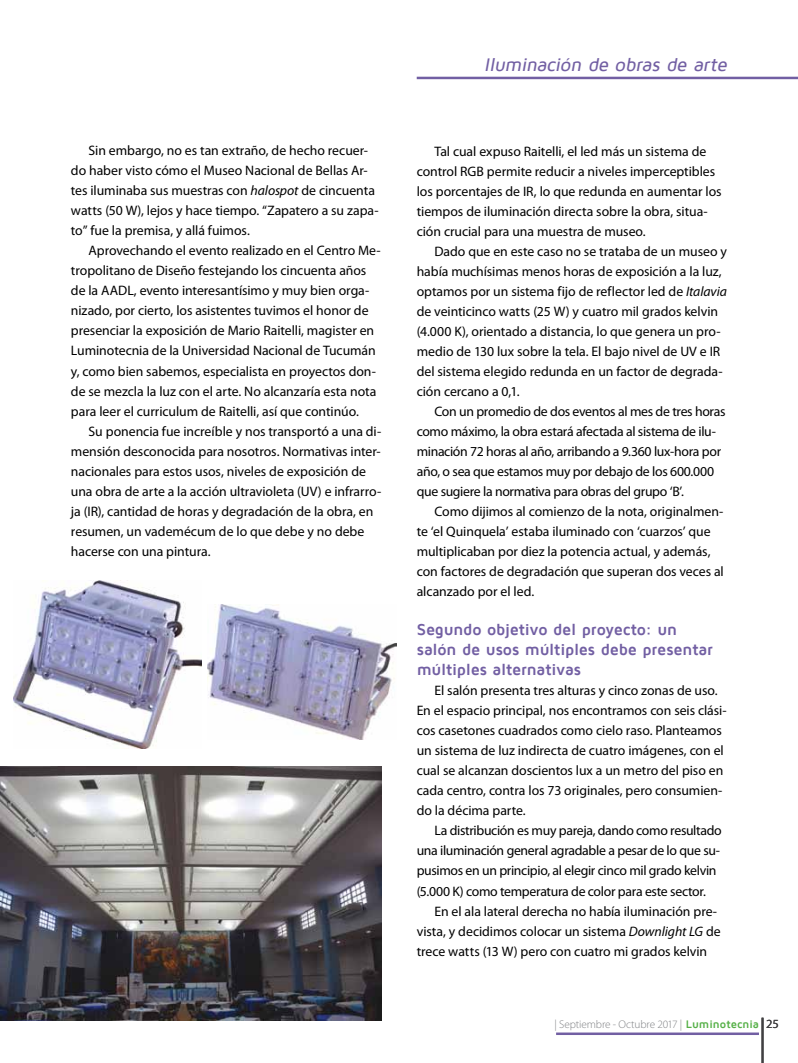
<style>
.page{position:relative;width:798px;height:1063px;background:#fff}
.page>*{position:absolute;margin:0;border:0;box-sizing:border-box;transform-origin:0 0}
.t1{font:italic 500 18.75px "Maven Pro";color:#725fa3}
.t2{font:700 16.25px/20px "Maven Pro";letter-spacing:-.015em;color:#725fa3}
.t3{font:13.75px/20px "Myriad Pro";letter-spacing:-.005em;color:#000}
.t4{font:13.75px/20px "Myriad Pro";letter-spacing:-.025em;color:#000}
.t5{font:300 11.25px "Myriad Pro";letter-spacing:-.01em;color:#808285}
.s1{font-style:italic}
.s2{font-family:"Maven Pro";font-weight:700;color:#55b047}
.s3{font-weight:400;font-size:12.5px;color:#414042}
</style>
<div class="page">
<hr style="left:761px;top:1018px;width:2px;height:45px;background:#414042">
<hr style="left:416px;top:77px;width:381px;height:2px;background:#725fa3">
<hr style="left:556px;top:1033px;width:202px;height:2px;background:#725fa3">
<img style="left:0;top:767px;width:381px;height:253px">
<img style="left:13px;top:580px;width:188px;height:168px">
<img style="left:208px;top:605px;width:188px;height:135px">
<p class="t3" style="left:71px;top:141px;width:309px;text-indent:18px">Sin embargo, no es tan extraño, de hecho recuer&shy;do haber visto cómo el Museo Nacional de Bellas Ar&shy;tes iluminaba sus muestras con <span class="s1">halospot</span> de cincuenta watts (50 W), lejos y hace tiempo. “Zapatero a su zapa&shy;to” fue la premisa, y allá fuimos.</p>
<p class="t3" style="left:71px;top:241px;width:311px;text-indent:18px">Aprovechando el evento realizado en el Centro Me&shy;tropolitano de Diseño festejando los cincuenta años de la AADL, evento interesantísimo y muy bien orga&shy;nizado, por cierto, los asistentes tuvimos el honor de presenciar la exposición de Mario Raitelli, magister en Luminotecnia de la Universidad Nacional de Tucumán y, como bien sabemos, especialista en proyectos don&shy;de se mezcla la luz con el arte. No alcanzaría esta nota para leer el curriculum de Raitelli, así que continúo.</p>
<p class="t3" style="left:71px;top:421px;width:312px;text-indent:18px">Su ponencia fue increíble y nos transportó a una di&shy;mensión desconocida para nosotros. Normativas inter&shy;nacionales para estos usos, niveles de exposición de una obra de arte a la acción ultravioleta (UV) e infrarro&shy;ja (IR), cantidad de horas y degradación de la obra, en resumen, un vademécum de lo que debe y no debe hacerse con una pintura.</p>
<h1 class="t1" style="left:484px;top:55px;width:248px">Iluminación de obras de arte</h1>
<p class="t3" style="left:416px;top:141px;width:306px;text-indent:18px">Tal cual expuso Raitelli, el led más un sistema de control RGB permite reducir a niveles imperceptibles los porcentajes de IR, lo que redunda en aumentar los tiempos de iluminación directa sobre la obra, situa&shy;ción crucial para una muestra de museo.</p>
<p class="t3" style="left:416px;top:241px;width:312px;text-indent:18px">Dado que en este caso no se trataba de un museo y había muchísimas menos horas de exposición a la luz, optamos por un sistema fijo de reflector led de <span class="s1">Italavia </span>de veinticinco watts (25 W) y cuatro mil grados kelvin (4.000 K), orientado a distancia, lo que genera un pro&shy;medio de 130 lux sobre la tela. El bajo nivel de UV e IR del sistema elegido redunda en un factor de degrada&shy;ción cercano a 0,1.</p>
<p class="t3" style="left:416px;top:401px;width:310px;text-indent:18px">Con un promedio de dos eventos al mes de tres horas como máximo, la obra estará afectada al sistema de ilu&shy;minación 72 horas al año, arribando a 9.360 lux-hora por año, o sea que estamos muy por debajo de los 600.000 que sugiere la normativa para obras del grupo ‘B’.</p>
<p class="t3" style="left:416px;top:501px;width:308px;text-indent:18px">Como dijimos al comienzo de la nota, originalmen&shy;te ‘el Quinquela’ estaba iluminado con ‘cuarzos’ que multiplicaban por diez la potencia actual, y además, con factores de degradación que superan dos veces al alcanzado por el led.</p>
<p class="t2" style="left:416px;top:620px;width:298px">Segundo objetivo del proyecto: un salón de usos múltiples debe presentar múltiples alternativas</p>
<p class="t3" style="left:416px;top:681px;width:311px;text-indent:18px">El salón presenta tres alturas y cinco zonas de uso.<br>En el espacio principal, nos encontramos con seis clási&shy;cos casetones cuadrados como cielo raso. Planteamos un sistema de luz indirecta de cuatro imágenes, con el cual se alcanzan doscientos lux a un metro del piso en cada centro, contra los 73 originales, pero consumien&shy;do la décima parte.</p>
<p class="t4" style="left:416px;top:821px;width:306px;text-indent:18px">La distribución es muy pareja, dando como resultado una iluminación general agradable a pesar de lo que su&shy;pusimos en un principio, al elegir cinco mil grado kelvin (5.000 K) como temperatura de color para este sector.</p>
<p class="t3" style="left:416px;top:901px;width:305px;text-indent:18px">En el ala lateral derecha no había iluminación pre&shy;vista, y decidimos colocar un sistema <span class="s1">Downlight LG</span> de trece watts (13 W) pero con cuatro mi grados kelvin</p>
<p class="t5" style="left:554px;top:1018px;width:226px">| Septiembre - Octubre 2017 | <span class="s2">Luminotecnia</span> <span class="s3">25</span></p>
</div>
